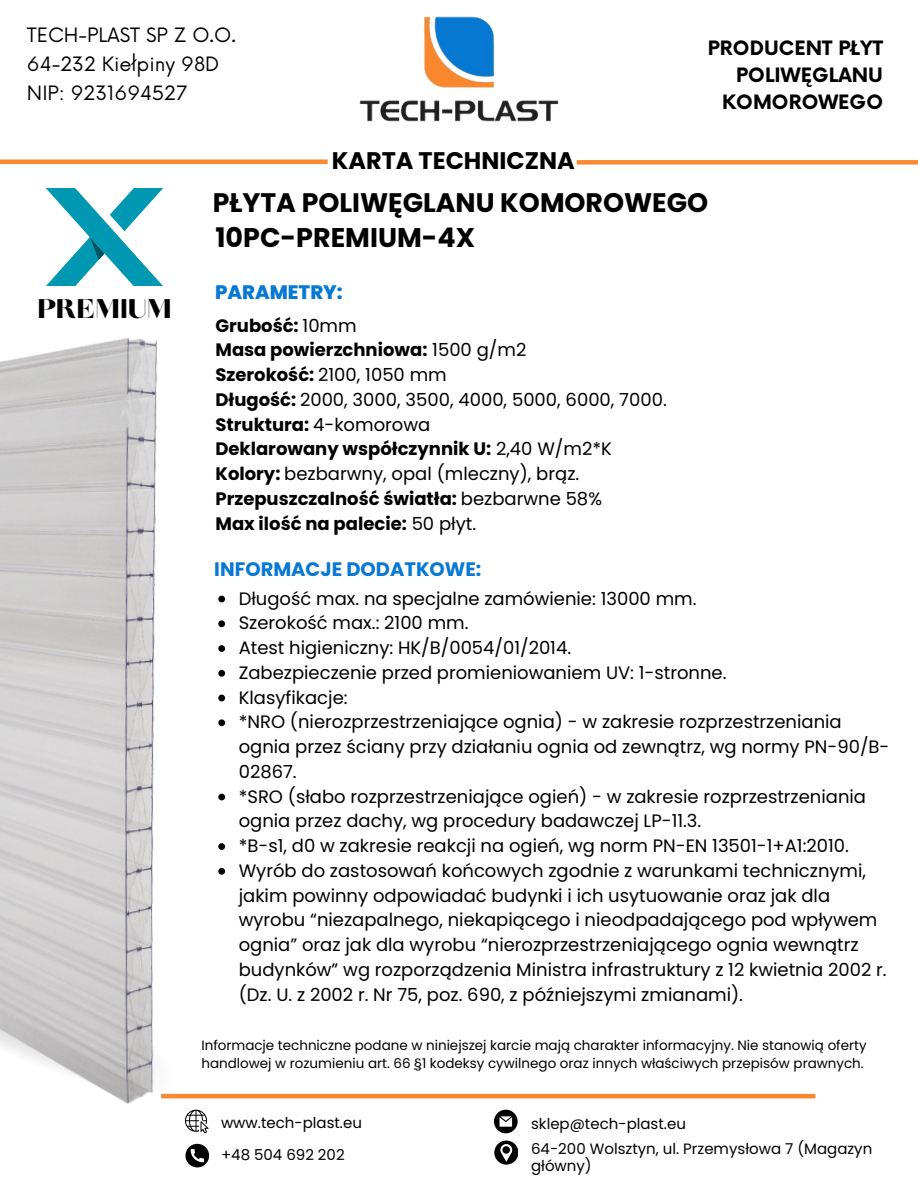
<style>
.page{position:relative;width:918px;height:1188px;background:#fff}
.page>*{position:absolute;margin:0;border:0;box-sizing:border-box;transform-origin:0 0}
.t1{font:33.75px "Chloe";color:#000}
.t2{font:700 27px "Poppins";color:#000}
.t3{font:700 26.85px "Poppins";color:#000}
.t4{font:700 24px "Poppins";color:#000}
.t5{font:700 19.5px "Poppins";color:#0778d3}
.t6{font:800 19.5px "Poppins";color:#0778d3}
.t7{font:19.35px/29.2px "Now";color:#000}
.t8{font:700 19.35px/27px "Now";letter-spacing:.005em;color:#000;text-align:right}
.t9{font:18px/24.8px "Poppins";color:#000}
.t10{font:700 18px/24.8px "Poppins";color:#000}
.t11{font:15px/24.8px "Poppins";color:#000}
.t12{font:13.5px/18px "Poppins";color:#000}
.s1{font-weight:400}
</style>
<div class="page">
<div style="left:577px;top:160px;width:341px;height:5px;background:#fa882f"></div>
<img style="left:359px;top:16px;width:200px;height:106px">
<hr style="left:0;top:160px;width:328px;height:4px;background:#fa882f">
<hr style="left:161px;top:1094px;width:654px;height:4px;background:#fa882f">
<svg style="left:46px;top:188px;width:117px;height:98px"></svg>
<img style="left:0;top:337px;width:187px;height:767px">
<svg style="left:218px;top:596px;width:7px;height:6px"></svg>
<svg style="left:218px;top:620px;width:7px;height:7px"></svg>
<svg style="left:218px;top:645px;width:7px;height:7px"></svg>
<svg style="left:218px;top:670px;width:7px;height:7px"></svg>
<svg style="left:218px;top:695px;width:7px;height:6px"></svg>
<svg style="left:218px;top:719px;width:7px;height:7px"></svg>
<svg style="left:218px;top:794px;width:7px;height:6px"></svg>
<svg style="left:218px;top:843px;width:7px;height:7px"></svg>
<svg style="left:218px;top:868px;width:7px;height:7px"></svg>
<svg style="left:494px;top:1110px;width:24px;height:23px"></svg>
<svg style="left:494px;top:1141px;width:24px;height:23px"></svg>
<svg style="left:185px;top:1144px;width:24px;height:23px"></svg>
<svg style="left:185px;top:1110px;width:24px;height:23px"></svg>
<h4 class="t7" style="left:27px;top:21px;width:211px">TECH-PLAST SP Z O.O.<br>64-232 Kiełpiny 98D<br>NIP: 9231694527</h4>
<p class="t4" style="left:332px;top:143px;width:245px">KARTA TECHNICZNA</p>
<p class="t8" style="left:708px;top:35px;width:177px">PRODUCENT PŁYT<br>POLIWĘGLANU<br>KOMOROWEGO</p>
<p class="t1" style="left:37px;top:293px;width:136px">PREMIUM</p>
<h5 class="t3" style="left:213px;top:184px;width:497px">PŁYTA POLIWĘGLANU KOMOROWEGO</h5>
<p class="t2" style="left:215px;top:219px;width:261px">10PC-PREMIUM-4X</p>
<h3 class="t6" style="left:215px;top:278px;width:129px">PARAMETRY:</h3>
<p class="t10" style="left:215px;top:313px;width:453px">Grubość: <span class="s1">10mm<br></span>Masa powierzchniowa: <span class="s1">1500 g/m2<br></span>Szerokość: <span class="s1">2100, 1050 mm<br></span>Długość: <span class="s1">2000, 3000, 3500, 4000, 5000, 6000, 7000.<br></span>Struktura: <span class="s1">4-komorowa<br></span>Deklarowany współczynnik U: <span class="s1">2,40 W/m2*K </span>Kolory: <span class="s1">bezbarwny, opal (mleczny), brąz.<br></span>Przepuszczalność światła: <span class="s1">bezbarwne 58%<br></span>Max ilość na palecie: <span class="s1">50 płyt.</span></p>
<p class="t5" style="left:214px;top:555px;width:269px">INFORMACJE DODATKOWE:</p>
<p class="t9" style="left:239px;top:586px;width:459px">Długość max. na specjalne zamówienie: 13000 mm.</p>
<h2 class="t9" style="left:239px;top:611px;width:231px">Szerokość max.: 2100 mm.</h2>
<h2 class="t9" style="left:239px;top:635px;width:334px">Atest higieniczny: HK/B/0054/01/2014.</h2>
<h4 class="t9" style="left:239px;top:660px;width:489px">Zabezpieczenie przed promieniowaniem UV: 1-stronne.</h4>
<h1 class="t9" style="left:239px;top:685px;width:110px">Klasyfikacje:</h1>
<p class="t9" style="left:239px;top:710px;width:652px">*NRO (nierozprzestrzeniające ognia) - w zakresie rozprzestrzeniania ognia przez ściany przy działaniu ognia od zewnątrz, wg normy PN-90/B-<br>02867.</p>
<h5 class="t9" style="left:239px;top:784px;width:629px">*SRO (słabo rozprzestrzeniające ogień) - w zakresie rozprzestrzeniania ognia przez dachy, wg procedury badawczej LP-11.3.</h5>
<h4 class="t9" style="left:239px;top:833px;width:612px">*B-s1, d0 w zakresie reakcji na ogień, wg norm PN-EN 13501-1+A1:2010.</h4>
<p class="t9" style="left:239px;top:858px;width:649px">Wyrób do zastosowań końcowych zgodnie z warunkami technicznymi, jakim powinny odpowiadać budynki i ich usytuowanie oraz jak dla wyrobu “niezapalnego, niekapiącego i nieodpadającego pod wpływem ognia” oraz jak dla wyrobu “nierozprzestrzeniającego ognia wewnątrz budynków” wg rozporządzenia Ministra infrastruktury z 12 kwietnia 2002 r. (Dz. U. z 2002 r. Nr 75, poz. 690, z późniejszymi zmianami).</p>
<p class="t12" style="left:201px;top:1036px;width:667px">Informacje techniczne podane w niniejszej karcie mają charakter informacyjny. Nie stanowią oferty handlowej w rozumieniu art. 66 §1 kodeksy cywilnego oraz innych właściwych przepisów prawnych.</p>
<p class="t11" style="left:221px;top:1107px;width:143px;line-height:31.5px">www.tech-plast.eu +48 504 692 202</p>
<p class="t11" style="left:531px;top:1112px;width:343px">sklep@tech-plast.eu<br>64-200 Wolsztyn, ul. Przemysłowa 7 (Magazyn</p>
<p class="t11" style="left:531px;top:1153px;width:62px">główny)</p>
</div>
